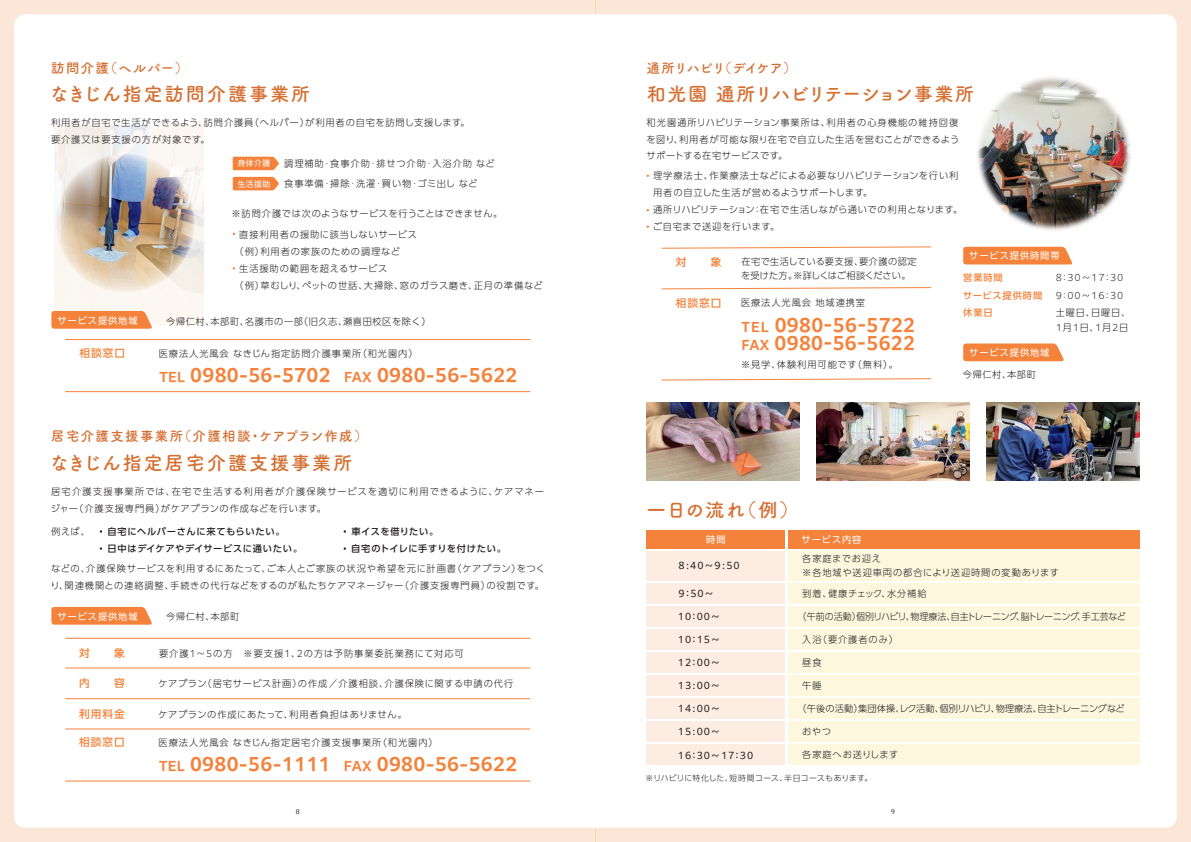
<style>
.page{position:relative;width:1191px;height:842px;background:#fff}
.page>*{position:absolute;margin:0;border:0;box-sizing:border-box;transform-origin:0 0}
.t1{font:19.1px "Tsuku A Rd Gothic Std B";letter-spacing:.1em;color:#d57033}
.t2{font:19.1px "Tsuku A Rd Gothic Std B";letter-spacing:-.04em;color:#d57033}
.t3{font:19.1px "Tsuku A Rd Gothic Std B";letter-spacing:.08em;color:#d57033}
.t4{font:700 17.7px/18.4px "PUD Shin Go Pr 6 N De";letter-spacing:.02em;color:#f4823b}
.t5{font:13.5px "Tsuku A Rd Gothic Std B";letter-spacing:.1em;color:#d57033}
.t6{font:13.5px "Tsuku A Rd Gothic Std B";letter-spacing:-.06em;color:#d57033}
.t7{font:500 10.6px "PUD Shin Go Pr 6 N";letter-spacing:.1em;color:#f4823b}
.t8{font:300 9.2px/17px "PUD Shin Go Pr 6 N";letter-spacing:.08em;color:#231f20}
.t9{font:300 9.2px/16.3px "PUD Shin Go Pr 6 N";letter-spacing:.1em;color:#231f20}
.t10{font:500 9.2px/17px "PUD Shin Go Pr 6 N";letter-spacing:.075em;color:#231f20}
.t11{font:9.2px "PUD Shin Go Pr 6 N";letter-spacing:.1em;color:#231f20}
.t12{font:300 9.2px "PUD Shin Go Pr 6 N";letter-spacing:-.04em;color:#231f20}
.t13{font:9.2px "PUD Shin Go Pr 6 N";letter-spacing:.1em;color:#fff}
.t14{font:300 9.2px "PUD Shin Go Pr 6 N";color:#231f20}
.t15{font:300 9.2px/13.5px "PUD Shin Go Pr 6 N";letter-spacing:.02em;color:#231f20}
.t16{font:300 9.2px "PUD Shin Go Pr 6 N";letter-spacing:.06em;color:#231f20}
.t17{font:500 9.2px "PUD Shin Go Pr 6 N";letter-spacing:.1em;color:#f4823b}
.t18{font:300 7.8px "PUD Shin Go Pr 6 N";letter-spacing:.04em;color:#231f20}
.t19{font:7.8px "PUD Shin Go Pr 6 N";letter-spacing:.06em;color:#fff}
.t20{font:7.1px "Cambria";color:#231f20}
.s1{font-size:12.8px}
</style>
<div class="page">
<div style="left:595px;top:0;width:596px;height:842px;background:#fce6d8"></div>
<div style="left:595px;top:14px;width:581px;height:814px;background:#fff"></div>
<div style="left:646px;top:530px;width:139px;height:18px;background:#f4823b"></div>
<div style="left:646px;top:551px;width:139px;height:30px;background:#fdece1"></div>
<div style="left:646px;top:583px;width:139px;height:21px;background:#fdece1"></div>
<div style="left:646px;top:629px;width:139px;height:21px;background:#fdece1"></div>
<div style="left:646px;top:653px;width:139px;height:20px;background:#fdece1"></div>
<div style="left:646px;top:676px;width:139px;height:20px;background:#fdece1"></div>
<div style="left:646px;top:722px;width:139px;height:20px;background:#fdece1"></div>
<div style="left:646px;top:745px;width:139px;height:20px;background:#fdece1"></div>
<div style="left:788px;top:530px;width:352px;height:18px;background:#f4823b"></div>
<div style="left:788px;top:551px;width:352px;height:30px;background:#fdf7de"></div>
<div style="left:788px;top:583px;width:352px;height:21px;background:#fdf7de"></div>
<div style="left:646px;top:606px;width:139px;height:21px;background:#fdece1"></div>
<div style="left:788px;top:606px;width:352px;height:21px;background:#fdf7de"></div>
<div style="left:646px;top:699px;width:139px;height:20px;background:#fdece1"></div>
<div style="left:788px;top:699px;width:352px;height:20px;background:#fdf7de"></div>
<div style="left:788px;top:629px;width:352px;height:21px;background:#fdf7de"></div>
<div style="left:788px;top:653px;width:352px;height:20px;background:#fdf7de"></div>
<div style="left:788px;top:676px;width:352px;height:20px;background:#fdf7de"></div>
<div style="left:788px;top:722px;width:352px;height:20px;background:#fdf7de"></div>
<div style="left:788px;top:745px;width:352px;height:20px;background:#fdf7de"></div>
<img style="left:970px;top:70px;width:164px;height:166px">
<img style="left:816px;top:402px;width:153px;height:79px">
<img style="left:986px;top:402px;width:153px;height:79px">
<img style="left:646px;top:402px;width:153px;height:79px">
<svg style="left:661px;top:247px;width:270px;height:1px"></svg>
<svg style="left:661px;top:287px;width:270px;height:2px"></svg>
<svg style="left:661px;top:378px;width:270px;height:2px"></svg>
<div style="left:963px;top:247px;width:109px;height:17px;background:#f4823b"></div>
<svg style="left:963px;top:343px;width:101px;height:18px;background:#f48a48"></svg>
<div style="left:0;top:0;width:595px;height:842px;background:#fce6d8"></div>
<div style="left:14px;top:14px;width:581px;height:814px;background:#fff"></div>
<img style="left:54px;top:126px;width:149px;height:198px">
<svg style="left:233px;top:157px;width:46px;height:13px"></svg>
<svg style="left:233px;top:177px;width:46px;height:13px"></svg>
<hr style="left:65px;top:638px;width:465px;height:1px;background:#f4823b">
<hr style="left:65px;top:668px;width:465px;height:1px;background:#f4823b">
<hr style="left:65px;top:698px;width:465px;height:1px;background:#f4823b">
<hr style="left:65px;top:729px;width:465px;height:1px;background:#f4823b">
<hr style="left:65px;top:781px;width:465px;height:1px;background:#f4823b">
<hr style="left:65px;top:339px;width:465px;height:1px;background:#f4823b">
<hr style="left:65px;top:391px;width:465px;height:1px;background:#f4823b">
<svg style="left:51px;top:607px;width:101px;height:18px;background:#f48946"></svg>
<svg style="left:51px;top:311px;width:101px;height:18px;background:#f48845"></svg>
<h3 class="t5" style="left:51px;top:57px;width:139px">訪問介護（ヘルパー）</h3>
<h1 class="t1" style="left:49px;top:79px;width:262px">なきじん指定訪問介護事業所</h1>
<p class="t9" style="left:51px;top:115px;width:420px">利用者が自宅で生活ができるよう、訪問介護員（ヘルパー）が利用者の自宅を訪問し支援します。要介護又は要支援の方が対象です。</p>
<p class="t19" style="left:238px;top:159px;width:34px">身体介護</p>
<p class="t9" style="left:284px;top:155px;width:212px">調理補助・食事介助・排せつ介助・入浴介助 など</p>
<p class="t19" style="left:238px;top:179px;width:34px">生活援助</p>
<p class="t9" style="left:284px;top:175px;width:194px">食事準備・掃除・洗濯・買い物・ゴミ出し など</p>
<p class="t8" style="left:239px;top:204px;width:265px;line-height:20.2px;text-indent:-8px">※訪問介護では次のようなサービスを行うことはできません。直接利用者の援助に該当しないサービス</p>
<p class="t9" style="left:235px;top:243px;width:167px">（例）利用者の家族のための調理など</p>
<p class="t8" style="left:239px;top:260px;width:150px">生活援助の範囲を超えるサービス</p>
<p class="t8" style="left:235px;top:277px;width:309px">（例）草むしり、ペットの世話、大掃除、窓のガラス磨き、正月の準備など</p>
<p class="t13" style="left:57px;top:315px;width:82px">サービス提供地域</p>
<p class="t16" style="left:166px;top:314px;width:266px">今帰仁村、本部町、名護市の一部（旧久志、瀬喜田校区を除く）</p>
<p class="t7" style="left:79px;top:348px;width:47px">相談窓口</p>
<p class="t9" style="left:159px;top:345px;width:260px">医療法人光風会 なきじん指定訪問介護事業所（和光園内）</p>
<h2 class="t4" style="left:159px;top:367px;width:359px"><span class="s1">TEL</span> 0980-56-5702 <span class="s1">FAX</span> 0980-56-5622</h2>
<h3 class="t5" style="left:51px;top:425px;width:318px">居宅介護支援事業所（介護相談・ケアプラン作成）</h3>
<h1 class="t1" style="left:49px;top:448px;width:304px">なきじん指定居宅介護支援事業所</h1>
<p class="t9" style="left:51px;top:484px;width:495px">居宅介護支援事業所では、在宅で生活する利用者が介護保険サービスを適切に利用できるように、ケアマネージャー（介護支援専門員）がケアプランの作成などを行います。</p>
<p class="t8" style="left:51px;top:523px;width:40px">例えば、</p>
<p class="t8" style="left:51px;top:561px;width:496px">などの、介護保険サービスを利用するにあたって、ご本人とご家族の状況や希望を元に計画書（ケアプラン）をつくり、関連機関との連絡調整、手続きの代行などをするのが私たちケアマネージャー（介護支援専門員）の役割です。</p>
<p class="t10" style="left:107px;top:523px;width:196px">自宅にヘルパーさんに来てもらいたい。<br>日中はデイケアやデイサービスに通いたい。</p>
<p class="t10" style="left:351px;top:523px;width:156px">車イスを借りたい。<br>自宅のトイレに手すりを付けたい。</p>
<p class="t13" style="left:57px;top:611px;width:82px">サービス提供地域</p>
<p class="t8" style="left:166px;top:609px;width:74px">今帰仁村、本部町</p>
<p class="t7" style="left:79px;top:647px;width:47px">対　　象</p>
<p class="t9" style="left:159px;top:645px;width:306px">要介護1～5の方　※要支援1、2の方は予防事業委託業務にて対応可</p>
<p class="t7" style="left:79px;top:677px;width:47px">内　　容</p>
<p class="t8" style="left:158px;top:675px;width:356px">ケアプラン（居宅サービス計画）の作成／介護相談、介護保険に関する申請の代行</p>
<p class="t7" style="left:79px;top:708px;width:47px">利用料金</p>
<p class="t7" style="left:79px;top:736px;width:47px">相談窓口</p>
<p class="t8" style="left:158px;top:706px;width:249px">ケアプランの作成にあたって、利用者負担はありません。</p>
<p class="t9" style="left:159px;top:734px;width:280px">医療法人光風会 なきじん指定居宅介護支援事業所（和光園内）</p>
<h2 class="t4" style="left:159px;top:756px;width:359px"><span class="s1">TEL</span> 0980-56-1111 <span class="s1">FAX</span> 0980-56-5622</h2>
<p class="t20" style="left:296px;top:807px;width:5px">8</p>
<h3 class="t6" style="left:646px;top:57px;width:152px">通所リハビリ（デイケア）</h3>
<h1 class="t2" style="left:647px;top:79px;width:329px">和光園 通所リハビリテーション事業所</h1>
<p class="t8" style="left:646px;top:115px;width:314px;line-height:16.3px;text-align:justify">和光園通所リハビリテーション事業所は、利用者の心身機能の維持回復を図り、利用者が可能な限り在宅で自立した生活を営むことができるようサポートする在宅サービスです。</p>
<p class="t8" style="left:653px;top:167px;width:311px">理学療法士、作業療法士などによる必要なリハビリテーションを行い利用者の自立した生活が営めるようサポートします。<br>通所リハビリテーション:在宅で生活しながら通いでの利用となります。ご自宅まで送迎を行います。</p>
<p class="t7" style="left:675px;top:256px;width:47px">対　　象</p>
<p class="t7" style="left:675px;top:297px;width:47px">相談窓口</p>
<p class="t9" style="left:741px;top:295px;width:126px">医療法人光風会 地域連携室</p>
<p class="t15" style="left:741px;top:255px;width:177px">在宅で生活している要支援、要介護の認定を受けた方。※詳しくはご相談ください。</p>
<h2 class="t4" style="left:741px;top:316px;width:175px"><span class="s1">TEL</span> 0980-56-5722<br><span class="s1">FAX</span> 0980-56-5622</h2>
<p class="t9" style="left:741px;top:357px;width:158px">※見学、体験利用可能です（無料）。</p>
<p class="t13" style="left:969px;top:251px;width:92px">サービス提供時間帯</p>
<p class="t17" style="left:963px;top:273px;width:41px">営業時間</p>
<p class="t8" style="left:1055px;top:269px;width:69px">8:30～17:30</p>
<p class="t17" style="left:963px;top:290px;width:81px">サービス提供時間</p>
<p class="t8" style="left:1055px;top:287px;width:69px">9:00～16:30</p>
<p class="t17" style="left:963px;top:308px;width:31px">休業日</p>
<p class="t8" style="left:1055px;top:305px;width:76px;line-height:14.9px">土曜日、日曜日、<br>1月1日、1月2日</p>
<p class="t13" style="left:969px;top:348px;width:82px">サービス提供地域</p>
<p class="t8" style="left:963px;top:366px;width:74px">今帰仁村、本部町</p>
<h1 class="t3" style="left:647px;top:495px;width:153px">一日の流れ（例）</h1>
<p class="t13" style="left:706px;top:534px;width:21px">時間</p>
<p class="t13" style="left:801px;top:534px;width:61px">サービス内容</p>
<p class="t9" style="left:802px;top:552px;width:258px;line-height:13.5px">各家庭までお迎え<br>※各地域や送迎車両の都合により送迎時間の変動あります</p>
<p class="t12" style="left:797px;top:609px;width:329px">（午前の活動）個別リハビリ、物理療法、自主トレーニング、脳トレーニング、手工芸など</p>
<p class="t9" style="left:802px;top:632px;width:97px">入浴（要介護者のみ）</p>
<p class="t8" style="left:802px;top:654px;width:21px">昼食</p>
<p class="t8" style="left:802px;top:677px;width:21px">午睡</p>
<p class="t14" style="left:797px;top:701px;width:329px">（午後の活動）集団体操、レク活動、個別リハビリ、物理療法、自主トレーニングなど</p>
<p class="t8" style="left:802px;top:724px;width:30px">おやつ</p>
<p class="t8" style="left:802px;top:747px;width:98px">各家庭へお送りします</p>
<p class="t11" style="left:678px;top:561px;width:63px">8:40～9:50</p>
<p class="t11" style="left:678px;top:589px;width:37px">9:50～</p>
<p class="t9" style="left:802px;top:586px;width:126px">到着、健康チェック、水分補給</p>
<p class="t11" style="left:678px;top:612px;width:44px">10:00～</p>
<p class="t11" style="left:678px;top:635px;width:44px">10:15～</p>
<p class="t11" style="left:678px;top:658px;width:44px">12:00～</p>
<p class="t11" style="left:678px;top:681px;width:44px">13:00～</p>
<p class="t11" style="left:678px;top:704px;width:44px">14:00～</p>
<p class="t11" style="left:678px;top:727px;width:44px">15:00～</p>
<p class="t11" style="left:678px;top:750px;width:77px">16:30～17:30</p>
<p class="t18" style="left:645px;top:772px;width:228px">※リハビリに特化した、短時間コース、半日コースもあります。</p>
<p class="t20" style="left:891px;top:807px;width:5px">9</p>
</div>
